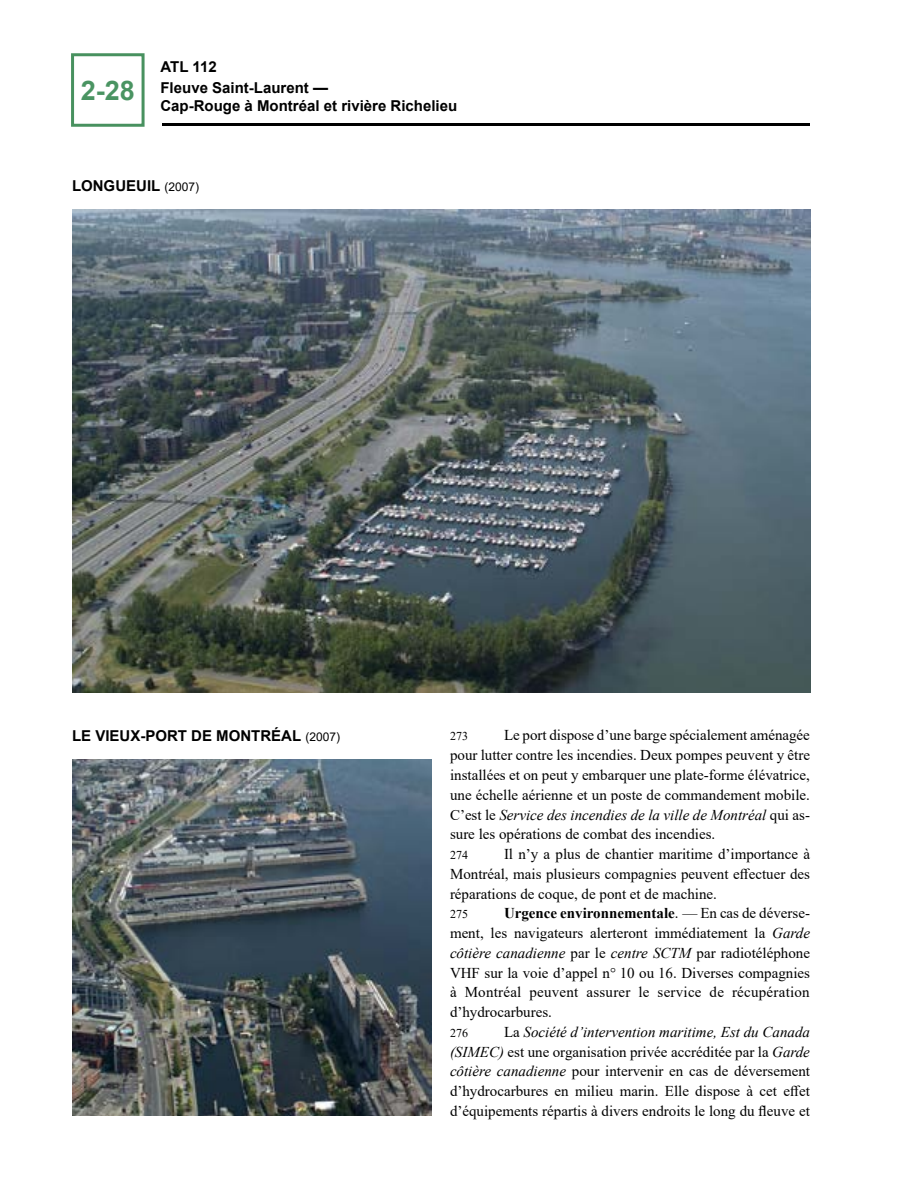
<style>
.page{position:relative;width:918px;height:1188px;background:#fff}
.page>*{position:absolute;margin:0;border:0;box-sizing:border-box;transform-origin:0 0}
.t1{font:700 27px "Arial";color:#4a9462}
.t2{font:15px/19.8px "Times New Roman";color:#000;text-align:justify}
.t3{font:700 15px/21.3px "Arial";color:#000}
.t4{font:12px "Times New Roman";color:#000}
.s1{font-weight:400;font-size:12px}
.s2{font-style:italic}
.s3{font-weight:700}
</style>
<div class="page">
<hr style="left:162px;top:123px;width:648px;height:3px;background:#000">
<div style="left:71px;top:53px;width:74px;height:74px;border:3px solid #48915f"></div>
<img style="left:72px;top:209px;width:738px;height:484px">
<img style="left:72px;top:759px;width:360px;height:357px">
<h1 class="t1" style="left:81px;top:72px;width:56px">2-28</h1>
<p class="t3" style="left:160px;top:56px;width:169px">ATL 112<br>Fleuve Saint-Laurent —</p>
<p class="t3" style="left:160px;top:96px;width:298px">Cap-Rouge à Montréal et rivière Richelieu</p>
<p class="t3" style="left:72px;top:175px;width:129px">LONGUEUIL <span class="s1">(2007)</span></p>
<p class="t3" style="left:72px;top:725px;width:270px">LE VIEUX-PORT DE MONTRÉAL <span class="s1">(2007)</span></p>
<p class="t2" style="left:450px;top:725px;width:362px;text-indent:54px">Le port dispose d’une barge spécialement aménagée pour lutter contre les incendies. Deux pompes peuvent y être installées et on peut y embarquer une plate-forme élévatrice, une échelle aérienne et un poste de commandement mobile.<br>C’est le <span class="s2">Service des incendies de la ville de Montréal</span> qui as&shy;sure les opérations de combat des incendies.</p>
<p class="t4" style="left:450px;top:847px;width:19px">274</p>
<p class="t4" style="left:450px;top:728px;width:19px">273</p>
<p class="t2" style="left:450px;top:844px;width:362px;text-indent:54px">Il n’y a plus de chantier maritime d’importance à Montréal, mais plusieurs compagnies peuvent effectuer des réparations de coque, de pont et de machine.</p>
<p class="t4" style="left:450px;top:906px;width:19px">275</p>
<p class="t2" style="left:450px;top:903px;width:362px;text-indent:54px"><span class="s3">Urgence environnementale</span>. — En cas de déverse&shy;ment, les navigateurs alerteront immédiatement la <span class="s2">Garde côtière canadienne</span> par le <span class="s2">centre SCTM</span> par radiotéléphone VHF sur la voie d’appel n° 10 ou 16. Diverses compagnies à Montréal peuvent assurer le service de récupération d’hydrocarbures.</p>
<p class="t4" style="left:450px;top:1024px;width:19px">276</p>
<p class="t2" style="left:450px;top:1022px;width:362px;text-indent:54px">La <span class="s2">Société d’intervention maritime, Est du Canada (SIMEC)</span> est une organisation privée accréditée par la <span class="s2">Garde côtière canadienne</span> pour intervenir en cas de déversement d’hydrocarbures en milieu marin. Elle dispose à cet effet d’équipements répartis à divers endroits le long du fleuve et</p>
</div>
